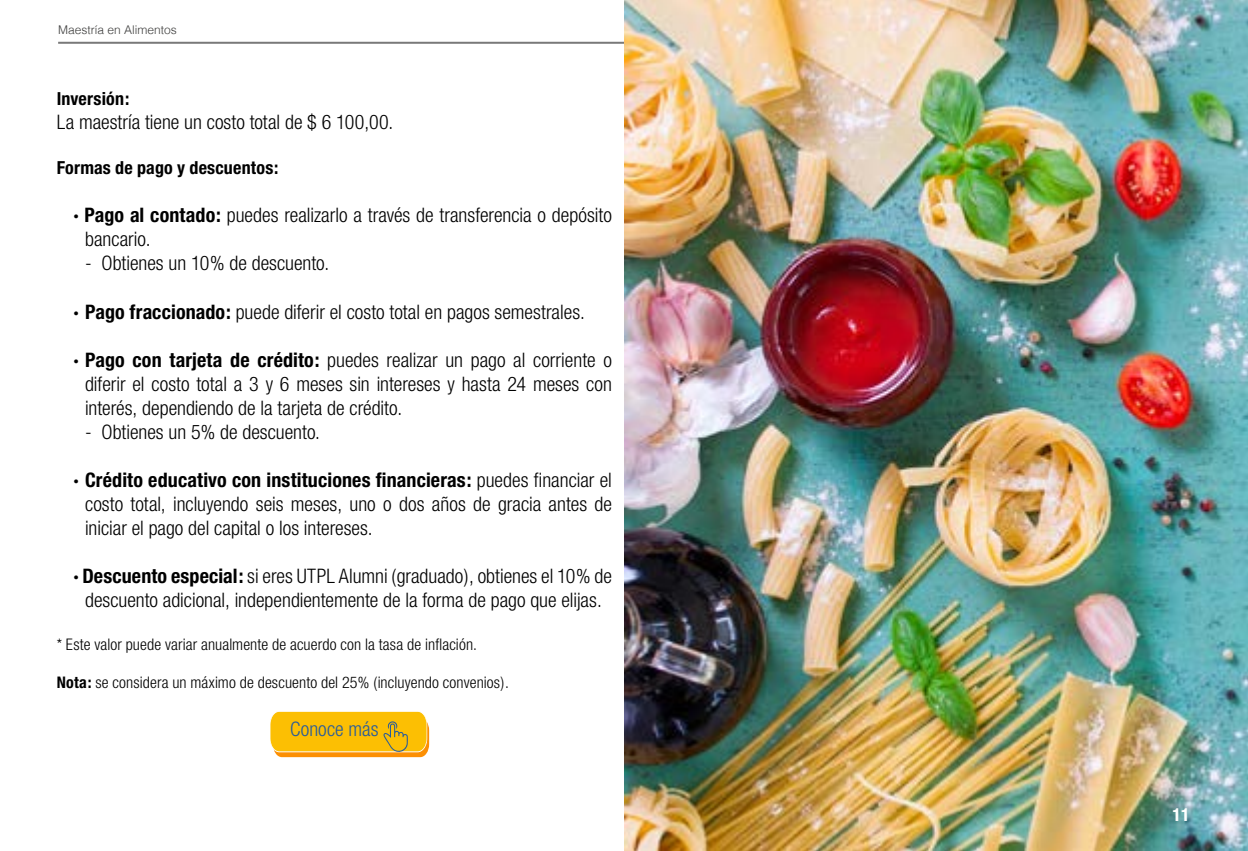
<style>
.page{position:relative;width:1248px;height:851px;background:#fff}
.page>*{position:absolute;margin:0;border:0;box-sizing:border-box;transform-origin:0 0}
.t1{font:300 condensed 20px/24px "Helvetica Neue";color:#000;text-align:justify}
.t2{font:300 condensed 20px "Helvetica Neue";letter-spacing:.005em;color:#275b9b}
.t3{font:700 condensed 18px "Helvetica Neue";letter-spacing:.01em;color:#000}
.t4{font:700 condensed 18px "Helvetica Neue";color:#fff}
.t5{font:300 condensed 16px "Helvetica Neue";letter-spacing:.01em;color:#000}
.t6{font:300 12px "Helvetica";color:#3c3c3b}
.s1{font-weight:700}
</style>
<div class="page">
<hr style="left:58px;top:42px;width:1133px;height:2px;background:#797979">
<svg style="left:270px;top:711px;width:159px;height:46px;background:#f8bc15"></svg>
<img style="left:624px;top:0;width:623px;height:850px">
<p class="t6" style="left:58px;top:20px;width:120px">Maestría en Alimentos</p>
<p class="t3" style="left:57px;top:87px;width:74px">Inversión:</p>
<p class="t1" style="left:57px;top:109px;width:338px">La maestría tiene un costo total de $ 6 100,00.</p>
<p class="t3" style="left:57px;top:157px;width:223px">Formas de pago y descuentos:</p>
<p class="t1" style="left:85px;top:203px;width:528px;text-indent:-11px"><span class="s1">· Pago al contado:</span> puedes realizarlo a través de transferencia o depósito bancario.</p>
<p class="t1" style="left:85px;top:251px;width:246px">- Obtienes un 10% de descuento.</p>
<p class="t1" style="left:74px;top:299px;width:512px"><span class="s1">· Pago fraccionado:</span> puede diferir el costo total en pagos semestrales.</p>
<p class="t1" style="left:85px;top:347px;width:528px;text-indent:-11px"><span class="s1">· Pago con tarjeta de crédito:</span> puedes realizar un pago al corriente o diferir el costo total a 3 y 6 meses sin intereses y hasta 24 meses con interés, dependiendo de la tarjeta de crédito.</p>
<p class="t1" style="left:85px;top:419px;width:236px">- Obtienes un 5% de descuento.</p>
<p class="t1" style="left:85px;top:467px;width:528px;text-indent:-11px"><span class="s1">· Crédito educativo con instituciones financieras:</span> puedes financiar el costo total, incluyendo seis meses, uno o dos años de gracia antes de iniciar el pago del capital o los intereses.</p>
<p class="t1" style="left:74px;top:563px;width:539px;text-align:center"><span class="s1">· Descuento especial:</span> si eres UTPL Alumni (graduado), obtienes el 10% de descuento adicional, independientemente de la forma de pago que elijas.</p>
<p class="t5" style="left:57px;top:635px;width:422px">* Este valor puede variar anualmente de acuerdo con la tasa de inflación.</p>
<p class="t5" style="left:57px;top:673px;width:453px"><span class="s1">Nota:</span> se considera un máximo de descuento del 25% (incluyendo convenios).</p>
<p class="t2" style="left:290px;top:717px;width:90px">Conoce más</p>
<p class="t4" style="left:1172px;top:803px;width:19px">11</p>
</div>
